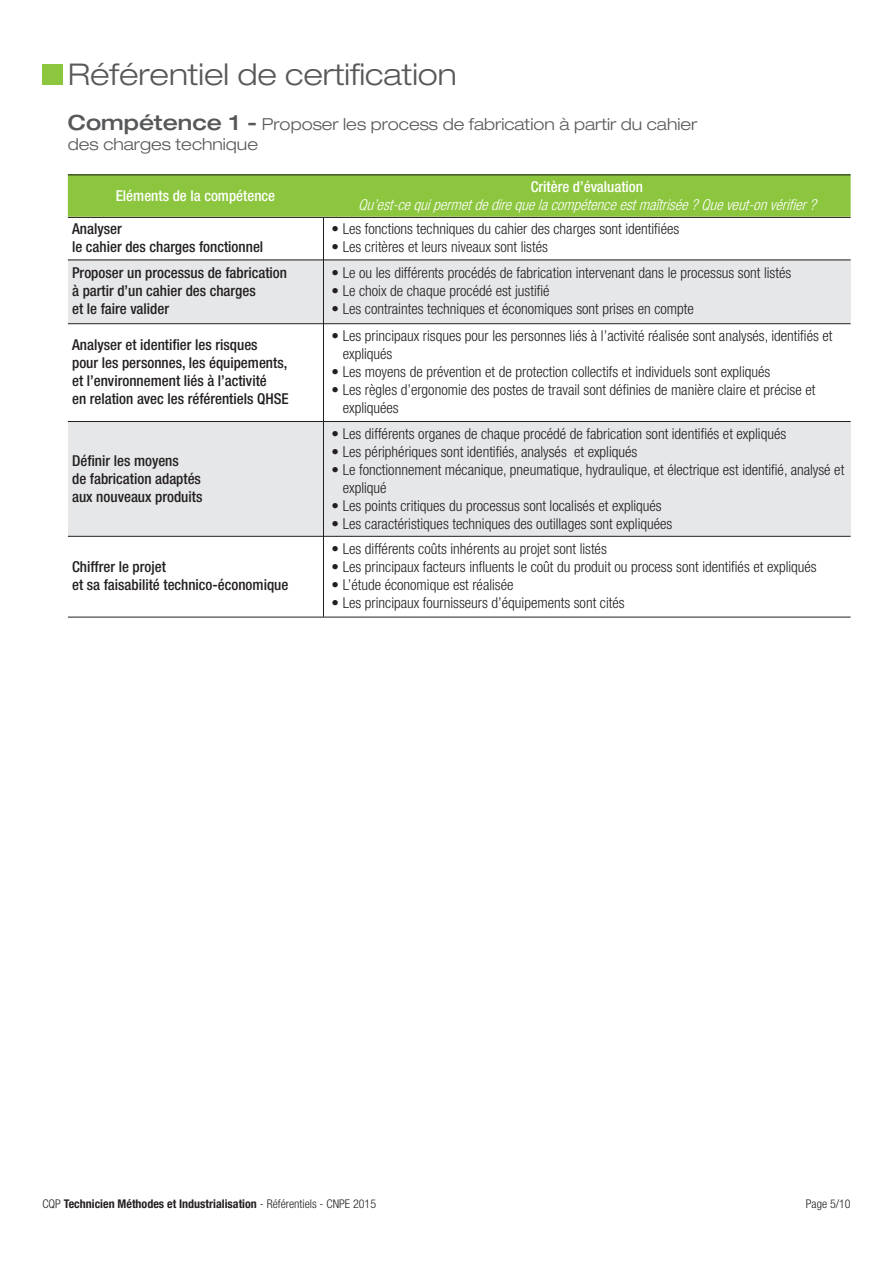
<style>
.page{position:relative;width:893px;height:1263px;background:#fff}
.page>*{position:absolute;margin:0;border:0;box-sizing:border-box;transform-origin:0 0}
.t1{font:300 expanded 30px "Helvetica Neue LT Std";color:#57585a}
.t2{font:300 expanded 16.5px/19.8px "Helvetica Neue LT Std";color:#57585a}
.t3{font:300 condensed 15px/18px "Helvetica Neue LT Std";color:#231f20}
.t4{font:500 condensed 15px/18px "Helvetica Neue LT Std";color:#231f20}
.t5{font:italic 300 condensed 15px "Helvetica Neue LT Std";color:#fff}
.t6{font:500 condensed 15px "Helvetica Neue LT Std";color:#fff}
.t7{font:700 condensed 12px "Helvetica Neue LT Std";color:#231f20}
.t8{font:300 condensed 12px "Helvetica Neue LT Std";color:#231f20}
.s1{font-weight:500;font-size:21px}
.s2{font-weight:300}
</style>
<div class="page">
<div style="left:42px;top:64px;width:21px;height:21px;background:#8cc63e"></div>
<div style="left:69px;top:175px;width:253px;height:41px;background:#8cc63e"></div>
<div style="left:68px;top:174px;width:255px;height:43px;border:2px solid #8cc63e"></div>
<div style="left:324px;top:175px;width:525px;height:41px;background:#8cc63e"></div>
<div style="left:323px;top:174px;width:527px;height:43px;border:2px solid #8cc63e"></div>
<div style="left:68px;top:259px;width:259px;height:64px;background:#e6e7e9"></div>
<div style="left:68px;top:421px;width:259px;height:115px;background:#e6e7e9"></div>
<div style="left:327px;top:259px;width:523px;height:64px;background:#e6e7e9"></div>
<div style="left:327px;top:421px;width:523px;height:115px;background:#e6e7e9"></div>
<hr style="left:68px;top:260px;width:782px;height:1px;background:#231f20">
<hr style="left:68px;top:323px;width:782px;height:1px;background:#231f20">
<hr style="left:68px;top:421px;width:782px;height:1px;background:#231f20">
<hr style="left:68px;top:536px;width:782px;height:1px;background:#231f20">
<hr style="left:68px;top:617px;width:782px;height:1px;background:#231f20">
<hr style="left:323px;top:218px;width:1px;height:399px;background:#231f20">
<hr style="left:68px;top:175px;width:782px;height:1px;background:#231f20">
<hr style="left:68px;top:217px;width:782px;height:1px;background:#231f20">
<h1 class="t1" style="left:68px;top:64px;width:390px">Référentiel de certification</h1>
<p class="t2" style="left:68px;top:116px;width:631px"><span class="s1">Compétence 1 -</span> Proposer les process de fabrication à partir du cahier des charges technique</p>
<p class="t6" style="left:116px;top:190px;width:161px">Eléments de la compétence</p>
<p class="t6" style="left:530px;top:181px;width:114px">Critère d’évaluation</p>
<p class="t5" style="left:358px;top:199px;width:463px">Qu’est-cequipermetdedirequelacompétenceestmaîtrisée?Queveut-onvérifier?</p>
<p class="t4" style="left:72px;top:221px;width:193px">Analyser<br>le cahier des charges fonctionnel</p>
<p class="t4" style="left:72px;top:266px;width:216px">Proposer un processus de fabrication à partir d’un cahier des charges<br>et le faire valider</p>
<p class="t4" style="left:72px;top:337px;width:218px">Analyser et identifier les risques<br>pour les personnes, les équipements, et l’environnement liés à l’activité<br>en relation avec les référentiels QHSE</p>
<p class="t4" style="left:72px;top:453px;width:132px">Définir les moyens<br>de fabrication adaptés aux nouveaux produits</p>
<p class="t4" style="left:72px;top:559px;width:218px">Chiffrer le projet<br>et sa faisabilité technico-économique</p>
<p class="t3" style="left:331px;top:221px;width:349px">• Les fonctions techniques du cahier des charges sont identifiées</p>
<p class="t3" style="left:331px;top:239px;width:218px">• Les critères et leurs niveaux sont listés</p>
<p class="t3" style="left:331px;top:266px;width:461px">• Le ou les différents procédés de fabrication intervenant dans le processus sont listés</p>
<p class="t3" style="left:331px;top:284px;width:219px">• Le choix de chaque procédé est justifié</p>
<p class="t3" style="left:331px;top:302px;width:364px">• Les contraintes techniques et économiques sont prises en compte</p>
<p class="t3" style="left:343px;top:328px;width:491px;text-indent:-11px">• Les principaux risques pour les personnes liés à l’activité réalisée sont analysés, identifiés et expliqués</p>
<p class="t3" style="left:331px;top:364px;width:440px">• Les moyens de prévention et de protection collectifs et individuels sont expliqués</p>
<p class="t3" style="left:343px;top:382px;width:474px;text-indent:-11px">• Les règles d’ergonomie des postes de travail sont définies de manière claire et précise et expliquées</p>
<p class="t3" style="left:331px;top:426px;width:456px">• Les différents organes de chaque procédé de fabrication sont identifiés et expliqués</p>
<p class="t3" style="left:331px;top:444px;width:307px">• Les périphériques sont identifiés, analysés et expliqués</p>
<p class="t3" style="left:343px;top:462px;width:503px;text-indent:-11px">• Le fonctionnement mécanique, pneumatique, hydraulique, et électrique est identifié, analysé et expliqué</p>
<p class="t3" style="left:331px;top:498px;width:331px">• Les points critiques du processus sont localisés et expliqués</p>
<p class="t3" style="left:331px;top:516px;width:342px">• Les caractéristiques techniques des outillages sont expliquées</p>
<p class="t3" style="left:331px;top:542px;width:277px">• Les différents coûts inhérents au projet sont listés</p>
<p class="t3" style="left:331px;top:560px;width:486px">• Les principaux facteurs influents le coût du produit ou process sont identifiés et expliqués</p>
<p class="t3" style="left:331px;top:578px;width:183px">• L’étude économique est réalisée</p>
<p class="t3" style="left:331px;top:596px;width:294px">• Les principaux fournisseurs d’équipements sont cités</p>
<p class="t7" style="left:42px;top:1199px;width:335px"><span class="s2">CQP</span> Technicien Méthodes et Industrialisation <span class="s2">- Référentiels - CNPE 2015</span></p>
<p class="t8" style="left:805px;top:1199px;width:46px">Page 5/10</p>
</div>
